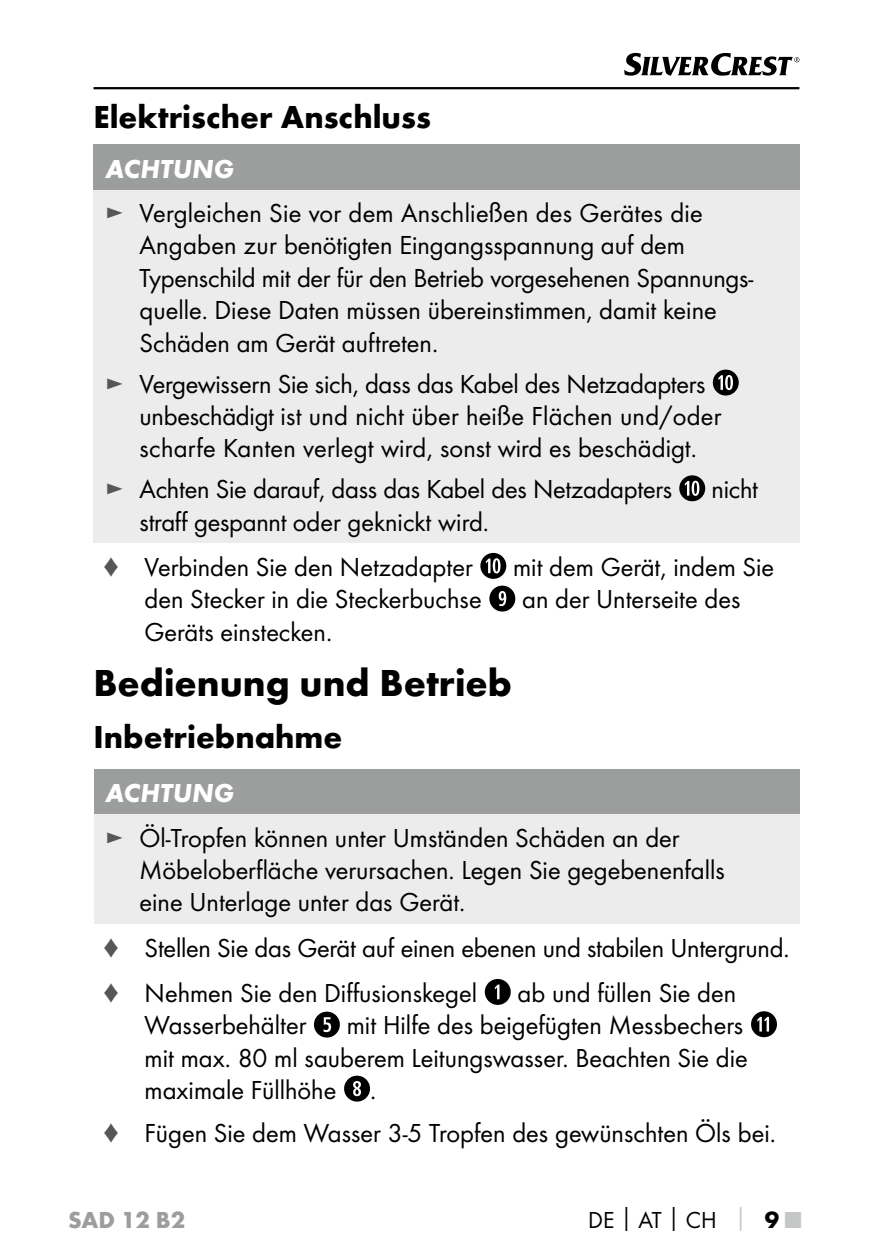
<style>
.page{position:relative;width:893px;height:1259px;background:#fff}
.page>*{position:absolute;margin:0;border:0;box-sizing:border-box;transform-origin:0 0}
.t1{font:700 39px "Futura";color:#000}
.t2{font:700 33px "Futura";color:#000}
.t3{font:27px/32.4px "Futura Boo";color:#000}
.t4{font:italic 700 27px "Futura";color:#fff}
.t5{font:24px "Futura Boo";color:#000}
.t6{font:700 24px "Futura";color:#9c9d9d}
.s1{color:#565656}
.s2{font-family:"Futura";font-weight:700}
.s3{font-family:"Futura";font-weight:700;color:#c5c6c6}
</style>
<div class="page">
<hr style="left:94px;top:87px;width:705px;height:2px;background:#000">
<svg style="left:624px;top:53px;width:175px;height:23px"></svg>
<div style="left:94px;top:144px;width:706px;height:46px;background:#9c9d9d"></div>
<div style="left:94px;top:190px;width:706px;height:353px;background:#ececed"></div>
<svg style="left:713px;top:369px;width:26px;height:26px"></svg>
<svg style="left:679px;top:475px;width:26px;height:26px"></svg>
<svg style="left:480px;top:553px;width:26px;height:26px"></svg>
<svg style="left:489px;top:585px;width:26px;height:26px"></svg>
<div style="left:94px;top:769px;width:705px;height:45px;background:#9c9d9d"></div>
<div style="left:94px;top:814px;width:705px;height:109px;background:#ececed"></div>
<svg style="left:485px;top:979px;width:26px;height:26px"></svg>
<svg style="left:314px;top:1011px;width:26px;height:26px"></svg>
<svg style="left:751px;top:1011px;width:26px;height:26px"></svg>
<svg style="left:344px;top:1075px;width:26px;height:26px"></svg>
<p class="t2" style="left:94px;top:97px;width:339px">Elektrischer Anschluss</p>
<p class="t4" style="left:106px;top:152px;width:130px">ACHTUNG</p>
<p class="t3" style="left:140px;top:197px;width:615px;text-indent:-34px"><span class="s1">►</span> Vergleichen Sie vor dem Anschließen des Gerätes die Angaben zur benötigten Eingangsspannung auf dem Typenschild mit der für den Betrieb vorgesehenen Spannungs&shy;quelle. Diese Daten müssen übereinstimmen, damit keine Schäden am Gerät auftreten.</p>
<p class="t3" style="left:140px;top:367px;width:583px;text-indent:-34px"><span class="s1">►</span> Vergewissern Sie sich, dass das Kabel des Netzadapters unbeschädigt ist und nicht über heiße Flächen und/oder scharfe Kanten verlegt wird, sonst wird es beschädigt.</p>
<p class="t3" style="left:106px;top:473px;width:568px"><span class="s1">►</span> Achten Sie darauf, dass das Kabel des Netzadapters</p>
<p class="t3" style="left:711px;top:473px;width:48px">nicht</p>
<p class="t3" style="left:102px;top:499px;width:385px;line-height:45px;text-indent:38px">straff gespannt oder geknickt wird. <span class="s1">♦</span> Verbinden Sie den Netzadapter</p>
<p class="t3" style="left:513px;top:550px;width:263px">mit dem Gerät, indem Sie</p>
<p class="t3" style="left:145px;top:583px;width:339px">den Stecker in die Steckerbuchse</p>
<p class="t3" style="left:522px;top:583px;width:220px">an der Unterseite des</p>
<p class="t3" style="left:145px;top:615px;width:186px">Geräts einstecken.</p>
<h1 class="t1" style="left:94px;top:659px;width:420px">Bedienung und Betrieb</h1>
<p class="t2" style="left:94px;top:717px;width:250px">Inbetriebnahme</p>
<p class="t4" style="left:106px;top:776px;width:130px">ACHTUNG</p>
<p class="t3" style="left:140px;top:821px;width:587px;text-indent:-34px"><span class="s1">►</span> Öl-Tropfen können unter Umständen Schäden an der<br>Möbeloberfläche verursachen. Legen Sie gegebenenfalls eine Unterlage unter das Gerät.</p>
<p class="t3" style="left:102px;top:925px;width:685px;line-height:45px"><span class="s1">♦</span> Stellen Sie das Gerät auf einen ebenen und stabilen Untergrund. <span class="s1">♦</span> Nehmen Sie den Diffusionskegel</p>
<p class="t3" style="left:518px;top:976px;width:220px">ab und füllen Sie den</p>
<p class="t3" style="left:145px;top:1008px;width:605px;text-indent:202px">mit Hilfe des beigefügten Messbechers mit max. 80 ml sauberem Leitungswasser. Beachten Sie die maximale Füllhöhe .</p>
<p class="t3" style="left:102px;top:1117px;width:672px"><span class="s1">♦</span> Fügen Sie dem Wasser 3-5 Tropfen des gewünschten Öls bei.</p>
<p class="t3" style="left:145px;top:1008px;width:163px">Wasserbehälter</p>
<p class="t6" style="left:68px;top:1205px;width:119px">SAD 12 B2</p>
<p class="t5" style="left:588px;top:1206px;width:214px">DE<span class="s2">│</span>AT<span class="s2">│</span>CH <span class="s3">│</span> <span class="s2">9</span> <span class="s3">■</span></p>
</div>
